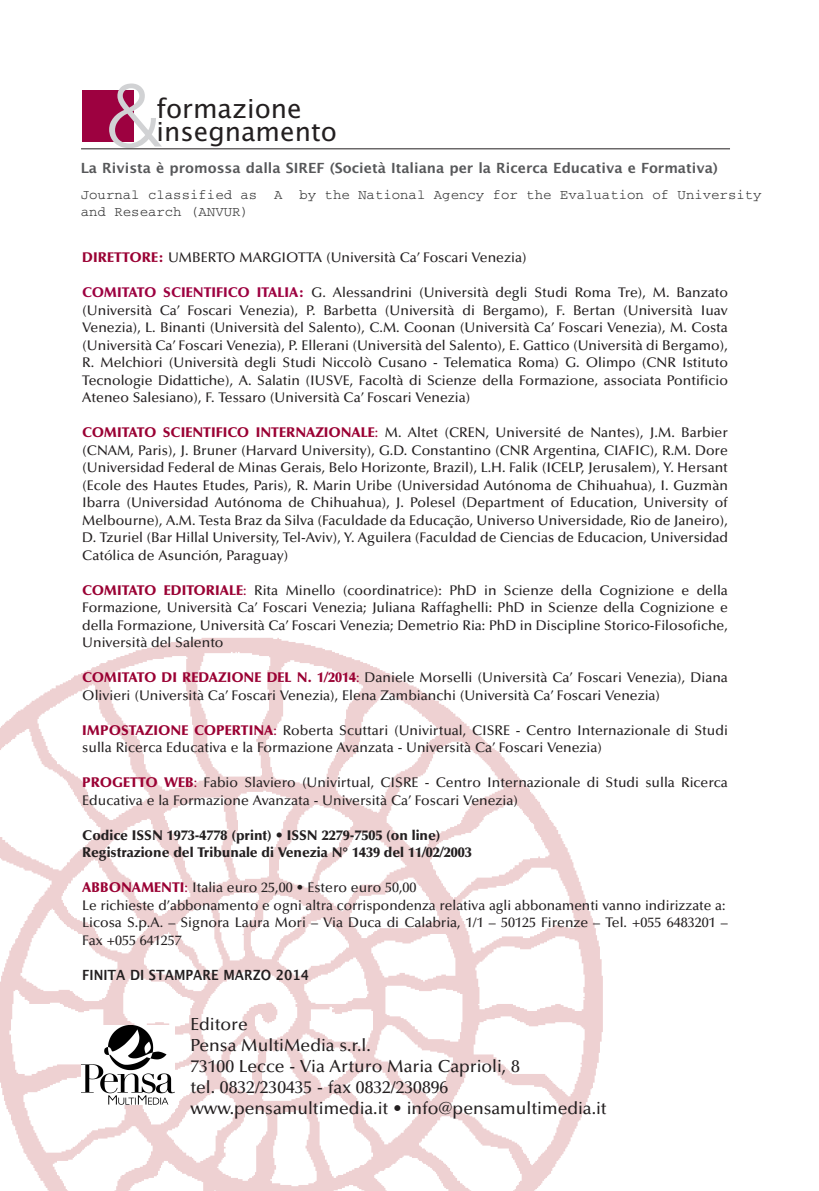
<style>
.page{position:relative;width:819px;height:1191px;background:#fff}
.page>*{position:absolute;margin:0;border:0;box-sizing:border-box;transform-origin:0 0}
.t1{font:300 87.5px "Helvetica";color:#d1d2d4}
.t2{font:26.25px/22.8px "Lucida Grande";color:#231f20}
.t3{font:500 17.5px/21px "Optima";color:#231f20}
.t4{font:500 14px/17.5px "Optima";color:#231f20}
.t5{font:700 14px/26.2px "Lucida Grande";color:#57585a}
.t6{font:900 14px/17.5px "Optima";color:#231f20}
.t7{font:700 14px "Lucida Grande";color:#231f20;scale:.9 1}
.t8{font:14px "Courier";color:#333}
.s1{font-family:"Courier";font-weight:400;color:#333}
.s2{font-weight:900;color:#9a0033}
.s3{font-weight:900;color:#9d0140}
.s4{color:#9a0033}
</style>
<div class="page">
<img style="left:0;top:638px;width:603px;height:553px">
<div style="left:82px;top:90px;width:51px;height:52px;background:#9d0140"></div>
<hr style="left:81px;top:148px;width:649px;height:1px;background:#231f20">
<img style="left:82px;top:1026px;width:92px;height:78px">
<p class="t1" style="left:105px;top:61px;width:60px">&amp;</p>
<p class="t2" style="left:156px;top:98px;width:182px">formazione insegnamento</p>
<p class="t5" style="left:81px;top:155px;width:682px">La Rivista è promossa dalla SIREF (Società Italiana per la Ricerca Educativa e Formativa)<br><span class="s1">Journal classified as A by the National Agency for the Evaluation of University</span></p>
<p class="t8" style="left:81px;top:208px;width:170px">and Research (ANVUR)</p>
<p class="t4" style="left:82px;top:250px;width:446px"><span class="s2">DIRETTORE:</span> UMBERTO MARGIOTTA (Università Ca’ Foscari Venezia)</p>
<p class="t4" style="left:82px;top:285px;width:647px;text-align:justify"><span class="s3">COMITATO SCIENTIFICO ITALIA:</span> G. Alessandrini (Università degli Studi Roma Tre), M. Banzato (Università Ca’ Foscari Venezia), P. Barbetta (Università di Bergamo), F. Bertan (Università Iuav Venezia), L. Binanti (Università del Salento), C.M. Coonan (Università Ca’ Foscari Venezia), M. Costa (Università Ca’ Foscari Venezia), P. Ellerani (Università del Salento), E. Gattico (Università di Bergamo), R. Melchiori (Università degli Studi Niccolò Cusano - Telematica Roma) G. Olimpo (CNR Istituto Tecnologie Didattiche), A. Salatin (IUSVE, Facoltà di Scienze della Formazione, associata Pontificio Ateneo Salesiano), F. Tessaro (Università Ca’ Foscari Venezia)</p>
<p class="t4" style="left:82px;top:425px;width:647px;text-align:justify"><span class="s2">COMITATO SCIENTIFICO INTERNAZIONALE</span><span class="s4">:</span> M. Altet (CREN, Université de Nantes), J.M. Barbier (CNAM, Paris), J. Bruner (Harvard University), G.D. Constantino (CNR Argentina, CIAFIC), R.M. Dore (Universidad Federal de Minas Gerais, Belo Horizonte, Brazil), L.H. Falik (ICELP, Jerusalem), Y. Hersant (Ecole des Hautes Etudes, Paris), R. Marin Uribe (Universidad Autónoma de Chihuahua), I. Guzmàn Ibarra (Universidad Autónoma de Chihuahua), J. Polesel (Department of Education, University of Melbourne), A.M. Testa Braz da Silva (Faculdade da Educação, Universo Universidade, Rio de Janeiro), D. Tzuriel (Bar Hillal University, Tel-Aviv), Y. Aguilera (Faculdad de Ciencias de Educacion, Universidad Católica de Asunción, Paraguay)</p>
<p class="t4" style="left:82px;top:583px;width:647px;text-align:justify"><span class="s2">COMITATO EDITORIALE</span><span class="s4">:</span> Rita Minello (coordinatrice): PhD in Scienze della Cognizione e della Formazione, Università Ca’ Foscari Venezia; Juliana Raffaghelli: PhD in Scienze della Cognizione e della Formazione, Università Ca’ Foscari Venezia; Demetrio Ria: PhD in Discipline Storico-Filosofiche, Università del Salento</p>
<p class="t4" style="left:82px;top:670px;width:647px"><span class="s2">COMITATO DI REDAZIONE DEL N. 1/2014</span><span class="s4">:</span> Daniele Morselli (Università Ca’ Foscari Venezia), Diana<br>Olivieri (Università Ca’ Foscari Venezia), Elena Zambianchi (Università Ca’ Foscari Venezia)</p>
<p class="t4" style="left:82px;top:723px;width:647px"><span class="s2">IMPOSTAZIONE COPERTINA</span><span class="s4">:</span> Roberta Scuttari (Univirtual, CISRE - Centro Internazionale di Studi sulla Ricerca Educativa e la Formazione Avanzata - Università Ca’ Foscari Venezia)</p>
<p class="t4" style="left:82px;top:775px;width:647px"><span class="s2">PROGETTO WEB</span><span class="s4">:</span> Fabio Slaviero (Univirtual, CISRE - Centro Internazionale di Studi sulla Ricerca<br>Educativa e la Formazione Avanzata - Università Ca’ Foscari Venezia)</p>
<p class="t6" style="left:82px;top:828px;width:391px">Codice ISSN 1973-4778 (print) • ISSN 2279-7505 (on line)<br>Registrazione del Tribunale di Venezia N° 1439 del 11/02/2003</p>
<p class="t4" style="left:82px;top:880px;width:647px"><span class="s2">ABBONAMENTI</span><span class="s4">:</span> Italia euro 25,00 • Estero euro 50,00<br>Le richieste d’abbonamento e ogni altra corrispondenza relativa agli abbonamenti vanno indirizzate a:<br>Licosa S.p.A. – Signora Laura Mori – Via Duca di Calabria, 1/1 – 50125 Firenze – Tel. +055 6483201 – Fax +055 641257</p>
<p class="t7" style="left:82px;top:967px;width:253px">FINITA DI STAMPARE MARZO 2014</p>
<p class="t3" style="left:190px;top:1015px;width:418px">Editore<br>Pensa MultiMedia s.r.l.<br>73100 Lecce - Via Arturo Maria Caprioli, 8<br>tel. 0832/230435 - fax 0832/230896 www.pensamultimedia.it • info@pensamultimedia.it</p>
</div>
